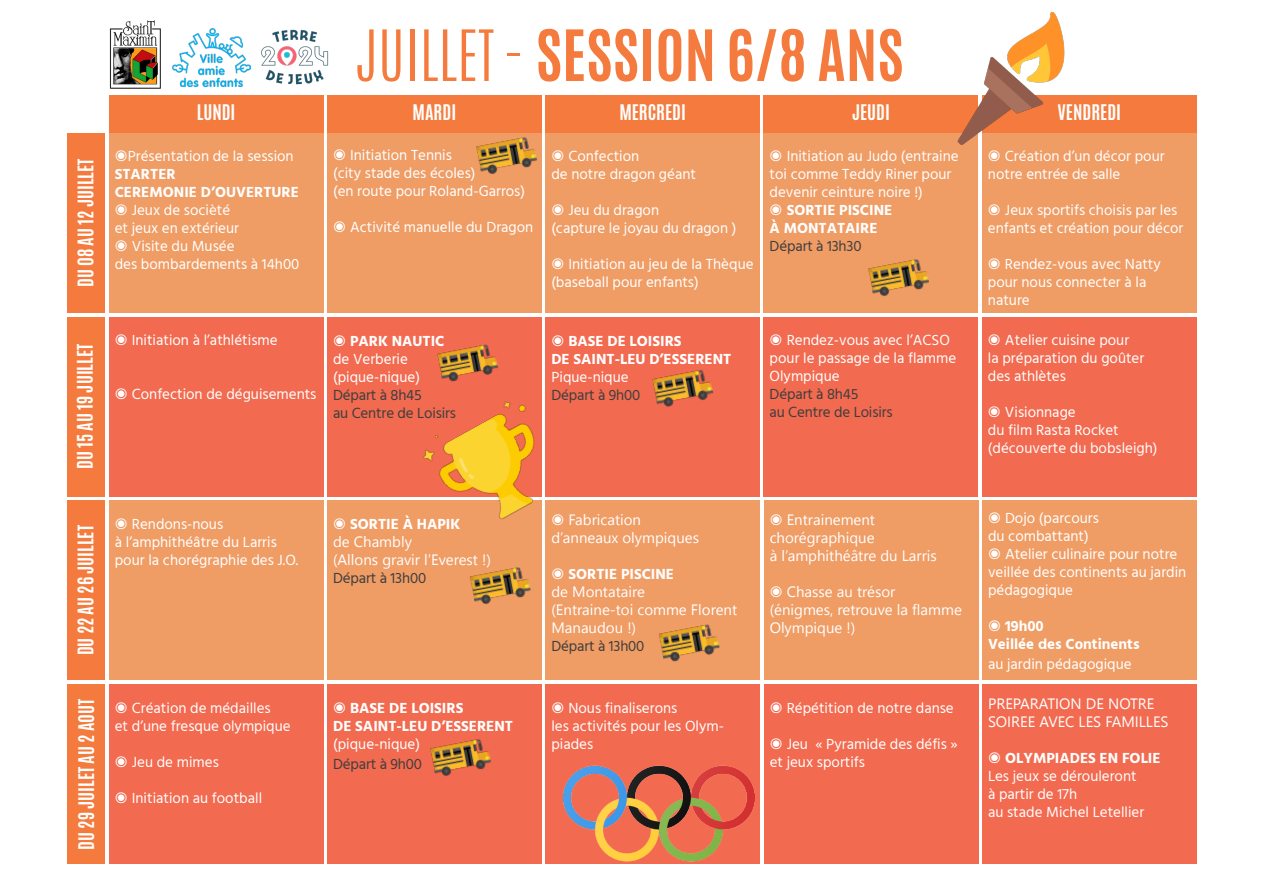
<style>
.page{position:relative;width:1263px;height:893px;background:#fff}
.page>*{position:absolute;margin:0;border:0;box-sizing:border-box;transform-origin:0 0}
.t1{font:700 60px "Antonio";color:#f47b3d}
.t2{font:700 18px "Antonio";color:#fff}
.t3{font:15px/18px "Hind";color:#fff}
.t4{font:700 15px "Hind";color:#fff}
.t5{font:15px "Hind";letter-spacing:-.01em;color:#3e3e3f}
.t6{font:15px "Segoe UI Emoji";color:#fff}
.s1{font-weight:300}
</style>
<div class="page">
<div style="left:109px;top:133px;width:214px;height:180px;background:#ef9c65"></div>
<div style="left:109px;top:317px;width:214px;height:179px;background:#f26a4f"></div>
<div style="left:109px;top:500px;width:214px;height:180px;background:#ef9c65"></div>
<div style="left:109px;top:684px;width:214px;height:180px;background:#f26a4f"></div>
<div style="left:327px;top:133px;width:214px;height:180px;background:#ef9c65"></div>
<div style="left:327px;top:317px;width:214px;height:179px;background:#f26a4f"></div>
<div style="left:327px;top:500px;width:214px;height:180px;background:#ef9c65"></div>
<div style="left:327px;top:684px;width:214px;height:180px;background:#f26a4f"></div>
<div style="left:546px;top:133px;width:214px;height:180px;background:#ef9c65"></div>
<div style="left:546px;top:317px;width:214px;height:179px;background:#f26a4f"></div>
<div style="left:546px;top:500px;width:214px;height:180px;background:#ef9c65"></div>
<div style="left:546px;top:684px;width:214px;height:180px;background:#f26a4f"></div>
<div style="left:764px;top:133px;width:214px;height:180px;background:#ef9c65"></div>
<div style="left:764px;top:317px;width:214px;height:179px;background:#f26a4f"></div>
<div style="left:764px;top:500px;width:214px;height:180px;background:#ef9c65"></div>
<div style="left:764px;top:684px;width:214px;height:180px;background:#f26a4f"></div>
<div style="left:982px;top:133px;width:214px;height:180px;background:#ef9c65"></div>
<div style="left:982px;top:317px;width:214px;height:179px;background:#f26a4f"></div>
<div style="left:982px;top:500px;width:214px;height:180px;background:#ef9c65"></div>
<div style="left:982px;top:684px;width:214px;height:180px;background:#f26a4f"></div>
<div style="left:109px;top:95px;width:214px;height:38px;background:#f47b3d"></div>
<div style="left:67px;top:133px;width:37px;height:180px;background:#f47b3d"></div>
<div style="left:67px;top:317px;width:37px;height:179px;background:#f47b3d"></div>
<div style="left:67px;top:500px;width:38px;height:180px;background:#f47b3d"></div>
<div style="left:67px;top:684px;width:38px;height:180px;background:#f47b3d"></div>
<div style="left:327px;top:95px;width:214px;height:38px;background:#f47b3d"></div>
<div style="left:546px;top:95px;width:214px;height:38px;background:#f47b3d"></div>
<div style="left:764px;top:95px;width:214px;height:38px;background:#f47b3d"></div>
<div style="left:982px;top:95px;width:214px;height:38px;background:#f47b3d"></div>
<img style="left:109px;top:20px;width:52px;height:69px">
<img style="left:173px;top:29px;width:67px;height:57px">
<img style="left:240px;top:29px;width:89px;height:57px">
<img style="left:476px;top:137px;width:61px;height:38px">
<img style="left:868px;top:259px;width:61px;height:38px">
<img style="left:437px;top:344px;width:61px;height:32px">
<img style="left:652px;top:369px;width:62px;height:38px">
<img style="left:469px;top:567px;width:62px;height:38px">
<img style="left:658px;top:624px;width:62px;height:38px">
<img style="left:430px;top:739px;width:61px;height:37px">
<img style="left:957px;top:12px;width:108px;height:133px">
<img style="left:563px;top:765px;width:191px;height:97px">
<img style="left:404px;top:376px;width:176px;height:176px">
<svg style="left:404px;top:536px;width:16px;height:16px"></svg>
<svg style="left:570px;top:513px;width:10px;height:12px"></svg>
<svg style="left:552px;top:531px;width:17px;height:12px"></svg>
<svg style="left:469px;top:567px;width:21px;height:1px"></svg>
<svg style="left:552px;top:514px;width:11px;height:11px"></svg>
<p class="t2" style="left:72px;top:287px;width:130px;rotate:-90deg">DU 08 AU 12 JUILLET</p>
<p class="t2" style="left:72px;top:469px;width:127px;rotate:-90deg">DU 15 AU 19 JUILLET</p>
<p class="t2" style="left:72px;top:655px;width:132px;rotate:-90deg">DU 22 AU 26 JUILLET</p>
<p class="t2" style="left:73px;top:850px;width:152px;rotate:-90deg">DU 29 JUILET AU 2 AOUT</p>
<p class="t1" style="left:355px;top:10px;width:551px"><span class="s1">JUILLET -</span> SESSION 6/8 ANS</p>
<p class="t2" style="left:197px;top:99px;width:40px">LUNDI</p>
<p class="t3" style="left:115px;top:148px;width:180px">◉Présentation de la session</p>
<p class="t4" style="left:115px;top:165px;width:62px">STARTER</p>
<p class="t4" style="left:115px;top:183px;width:186px">CEREMONIE D’OUVERTURE</p>
<p class="t3" style="left:115px;top:202px;width:117px">◉ Jeux de socièté</p>
<p class="t3" style="left:115px;top:220px;width:126px">et jeux en extérieur</p>
<p class="t3" style="left:115px;top:238px;width:121px">◉ Visite du Musée</p>
<p class="t3" style="left:115px;top:256px;width:186px">des bombardements à 14h00</p>
<p class="t2" style="left:413px;top:99px;width:45px">MARDI</p>
<p class="t3" style="left:333px;top:147px;width:120px">◉ Initiation Tennis</p>
<p class="t3" style="left:333px;top:165px;width:144px">(city stade des écoles)</p>
<p class="t3" style="left:333px;top:183px;width:194px">(en route pour Roland-Garros)</p>
<p class="t3" style="left:333px;top:219px;width:202px">◉ Activité manuelle du Dragon</p>
<p class="t3" style="left:115px;top:332px;width:164px">◉ Initiation à l’athlétisme</p>
<p class="t3" style="left:115px;top:386px;width:203px">◉ Confection de déguisements</p>
<p class="t4" style="left:333px;top:332px;width:113px">◉ PARK NAUTIC</p>
<p class="t3" style="left:333px;top:351px;width:76px">de Verberie</p>
<p class="t3" style="left:333px;top:369px;width:88px">(pique-nique)</p>
<p class="t5" style="left:333px;top:385px;width:90px">Départ à 8h45</p>
<p class="t5" style="left:333px;top:403px;width:124px">au Centre de Loisirs</p>
<p class="t2" style="left:619px;top:99px;width:68px">MERCREDI</p>
<p class="t2" style="left:852px;top:99px;width:39px">JEUDI</p>
<p class="t2" style="left:1057px;top:99px;width:65px">VENDREDI</p>
<p class="t3" style="left:551px;top:148px;width:89px">◉ Confection</p>
<p class="t3" style="left:551px;top:166px;width:146px">de notre dragon géant</p>
<p class="t3" style="left:551px;top:202px;width:109px">◉ Jeu du dragon</p>
<p class="t3" style="left:551px;top:220px;width:187px">(capture le joyau du dragon )</p>
<p class="t3" style="left:551px;top:256px;width:204px">◉ Initiation au jeu de la Thèque (baseball pour enfants)</p>
<p class="t3" style="left:770px;top:148px;width:190px">◉ Initiation au Judo (entraine toi comme Teddy Riner pour devenir ceinture noire !)</p>
<p class="t4" style="left:770px;top:201px;width:124px">◉ SORTIE PISCINE</p>
<p class="t4" style="left:770px;top:219px;width:109px">À MONTATAIRE</p>
<p class="t5" style="left:770px;top:236px;width:93px">Départ à 13h30</p>
<p class="t4" style="left:551px;top:332px;width:132px">◉ BASE DE LOISIRS</p>
<p class="t4" style="left:551px;top:350px;width:181px">DE SAINT-LEU D’ESSERENT</p>
<p class="t3" style="left:551px;top:369px;width:79px">Pique-nique</p>
<p class="t5" style="left:551px;top:385px;width:90px">Départ à 9h00</p>
<p class="t3" style="left:770px;top:332px;width:182px">◉ Rendez-vous avec l’ACSO</p>
<p class="t3" style="left:770px;top:350px;width:188px">pour le passage de la flamme</p>
<p class="t3" style="left:770px;top:368px;width:72px">Olympique</p>
<p class="t5" style="left:770px;top:384px;width:90px">Départ à 8h45</p>
<p class="t5" style="left:770px;top:402px;width:124px">au Centre de Loisirs</p>
<p class="t3" style="left:988px;top:148px;width:178px">◉ Création d’un décor pour notre entrée de salle</p>
<p class="t3" style="left:988px;top:202px;width:197px">◉ Jeux sportifs choisis par les enfants et création pour décor</p>
<p class="t3" style="left:988px;top:256px;width:174px">◉ Rendez-vous avec Natty</p>
<p class="t3" style="left:988px;top:274px;width:160px">pour nous connecter à la nature</p>
<p class="t3" style="left:988px;top:332px;width:143px">◉ Atelier cuisine pour</p>
<p class="t3" style="left:988px;top:350px;width:158px">la préparation du goûter</p>
<p class="t3" style="left:988px;top:368px;width:80px">des athlètes</p>
<p class="t3" style="left:988px;top:404px;width:89px">◉ Visionnage</p>
<p class="t3" style="left:988px;top:422px;width:132px">du film Rasta Rocket</p>
<p class="t3" style="left:988px;top:440px;width:171px">(découverte du bobsleigh)</p>
<p class="t3" style="left:115px;top:516px;width:110px">◉ Rendons-nous</p>
<p class="t3" style="left:115px;top:534px;width:164px">à l’amphithéâtre du Larris</p>
<p class="t3" style="left:115px;top:552px;width:185px">pour la chorégraphie des J.O.</p>
<p class="t4" style="left:333px;top:515px;width:129px">◉ SORTIE À HAPIK</p>
<p class="t6" style="left:401px;top:533px;width:5px">●</p>
<p class="t6" style="left:347px;top:551px;width:32px">●●□■▲</p>
<p class="t6" style="left:404px;top:551px;width:43px">❖ ● ❖</p>
<p class="t5" style="left:333px;top:568px;width:95px">Départ à 13h00</p>
<p class="t3" style="left:115px;top:700px;width:157px">◉ Création de médailles</p>
<p class="t3" style="left:115px;top:718px;width:177px">et d’une fresque olympique</p>
<p class="t3" style="left:115px;top:754px;width:106px">◉ Jeu de mimes</p>
<p class="t3" style="left:115px;top:790px;width:149px">◉ Initiation au football</p>
<p class="t4" style="left:333px;top:699px;width:132px">◉ BASE DE LOISIRS</p>
<p class="t4" style="left:333px;top:717px;width:181px">DE SAINT-LEU D’ESSERENT</p>
<p class="t3" style="left:333px;top:736px;width:88px">(pique-nique)</p>
<p class="t5" style="left:333px;top:754px;width:90px">Départ à 9h00</p>
<p class="t6" style="left:615px;top:510px;width:27px">▼□■</p>
<p class="t6" style="left:570px;top:528px;width:66px">■■ ◆ □●</p>
<p class="t6" style="left:667px;top:528px;width:33px">❑◆ ▲</p>
<p class="t4" style="left:551px;top:565px;width:124px">◉ SORTIE PISCINE</p>
<p class="t6" style="left:586px;top:582px;width:37px">□■▼ ▼</p>
<p class="t6" style="left:563px;top:600px;width:91px">■▼ ■ ▼□ □</p>
<p class="t6" style="left:698px;top:600px;width:40px">●□ ■▼</p>
<p class="t6" style="left:572px;top:618px;width:52px">■◆□◆</p>
<p class="t5" style="left:551px;top:635px;width:95px">Départ à 13h00</p>
<p class="t3" style="left:551px;top:700px;width:128px">◉ Nous finaliserons</p>
<p class="t3" style="left:551px;top:718px;width:174px">les activités pour les Olym&shy;piades</p>
<p class="t6" style="left:770px;top:510px;width:65px">◉ ■▼ ■</p>
<p class="t6" style="left:781px;top:618px;width:55px">● ❑◆</p>
<p class="t6" style="left:844px;top:582px;width:47px">◆ ▼ ▲□</p>
<p class="t6" style="left:850px;top:600px;width:72px">▼ □◆❖ ● ●</p>
<p class="t3" style="left:770px;top:700px;width:186px">◉ Répétition de notre danse</p>
<p class="t3" style="left:770px;top:736px;width:190px">◉ Jeu « Pyramide des défis »</p>
<p class="t3" style="left:770px;top:754px;width:97px">et jeux sportifs</p>
<p class="t3" style="left:988px;top:510px;width:112px">◉ Dojo (parcours</p>
<p class="t3" style="left:988px;top:528px;width:102px">du combattant)</p>
<p class="t3" style="left:988px;top:546px;width:200px">◉ Atelier culinaire pour notre veillée des continents au jardin pédagogique</p>
<p class="t4" style="left:988px;top:617px;width:57px">◉ 19h00</p>
<p class="t4" style="left:988px;top:635px;width:153px">Veillée des Continents</p>
<p class="t3" style="left:988px;top:656px;width:145px">au jardin pédagogique</p>
<p class="t4" style="left:988px;top:749px;width:174px">◉ OLYMPIADES EN FOLIE</p>
<p class="t3" style="left:988px;top:767px;width:150px">Les jeux se dérouleront</p>
<p class="t3" style="left:988px;top:785px;width:91px">à partir de 17h</p>
<p class="t3" style="left:988px;top:803px;width:158px">au stade Michel Letellier</p>
</div>
